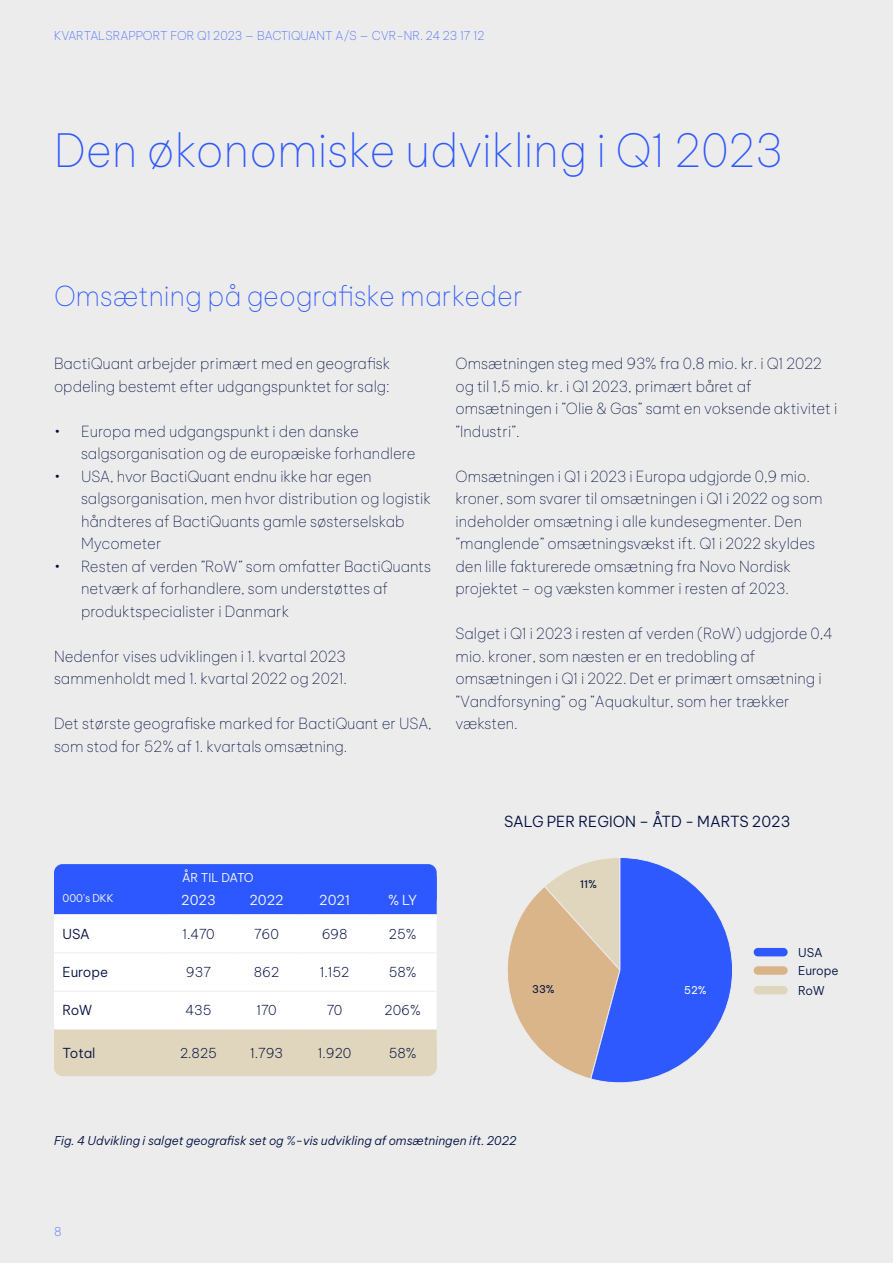
<style>
.page{position:relative;width:893px;height:1263px;background:#ececec}
.page>*{position:absolute;margin:0;border:0;box-sizing:border-box;transform-origin:0 0}
.Rubrik_stor{font:100 45px "Be Vietnam Pro";color:#2d58ff}
.underrubrik{font:100 27px "Be Vietnam Pro";color:#2d58ff}
.Brødtekst{font:100 15px/22.5px "Be Vietnam Pro";color:#000e3f}
.Highlight_text{font:300 15px "Be Vietnam Pro";color:#000e3f}
.Highlight_text-2{font:200 13.5px "Be Vietnam Pro";color:#000e3f}
.Highlight_text-3{font:300 13.5px "Be Vietnam Pro";letter-spacing:-.01em;color:#000e3f}
.Highlight_text-4{font:300 13.5px "Be Vietnam Pro";color:#fff}
.Legend{font:italic 300 12px "Be Vietnam Pro";color:#000e3f}
.t1{font:100 12px "Be Vietnam Pro";color:#2d58ff}
.Legend-2{font:300 12px "Be Vietnam Pro";letter-spacing:-.005em;color:#000e3f}
.Highlight_text-5{font:300 12px "Be Vietnam Pro";letter-spacing:-.02em;color:#fff}
.Highlight_text-6{font:300 10.5px "Be Vietnam Pro";color:#fff}
.Legend-3{font:10.5px "Be Vietnam Pro";color:#000e3f}
.Legend-4{font:10.5px "Be Vietnam Pro";color:#fff}
</style>
<div class="page">
<div style="left:54px;top:864px;width:383px;height:43px;background:#2d58ff;border-radius:9px"></div>
<div style="left:54px;top:1034px;width:383px;height:42px;background:#e0d6bd;border-radius:9px"></div>
<svg style="left:54px;top:876px;width:383px;height:164px"></svg>
<hr style="left:165px;top:952px;width:68px;height:1px;background:#ececec">
<hr style="left:233px;top:952px;width:68px;height:1px;background:#ececec">
<hr style="left:301px;top:952px;width:68px;height:1px;background:#ececec">
<hr style="left:369px;top:952px;width:68px;height:1px;background:#ececec">
<hr style="left:165px;top:991px;width:68px;height:1px;background:#ececec">
<hr style="left:233px;top:991px;width:68px;height:1px;background:#ececec">
<hr style="left:301px;top:991px;width:68px;height:1px;background:#ececec">
<hr style="left:369px;top:991px;width:68px;height:1px;background:#ececec">
<hr style="left:165px;top:1029px;width:68px;height:1px;background:#ececec">
<hr style="left:233px;top:1029px;width:68px;height:1px;background:#ececec">
<hr style="left:301px;top:1029px;width:68px;height:1px;background:#ececec">
<hr style="left:369px;top:1029px;width:68px;height:1px;background:#ececec">
<hr style="left:54px;top:914px;width:111px;height:1px;background:#ececec">
<hr style="left:165px;top:914px;width:68px;height:1px;background:#ececec">
<hr style="left:233px;top:914px;width:68px;height:1px;background:#ececec">
<hr style="left:301px;top:914px;width:68px;height:1px;background:#ececec">
<hr style="left:369px;top:914px;width:68px;height:1px;background:#ececec">
<hr style="left:54px;top:952px;width:111px;height:1px;background:#ececec">
<hr style="left:54px;top:991px;width:111px;height:1px;background:#ececec">
<hr style="left:54px;top:1029px;width:111px;height:1px;background:#ececec">
<div style="left:754px;top:948px;width:34px;height:8px;background:#2d58ff;border-radius:4px"></div>
<div style="left:754px;top:966px;width:34px;height:9px;background:#dab489;border-radius:4px"></div>
<div style="left:754px;top:986px;width:34px;height:8px;background:#e0d6bd;border-radius:4px"></div>
<svg style="left:507px;top:857px;width:226px;height:226px"></svg>
<p class="t1" style="left:54px;top:27px;width:432px">KVARTALSRAPPORT FOR Q1 2023 — BACTIQUANT A/S — CVR-NR. 24 23 17 12</p>
<p class="Rubrik_stor" style="left:54px;top:116px;width:730px">Den økonomiske udvikling i Q1 2023</p>
<p class="underrubrik" style="left:54px;top:275px;width:471px">Omsætning på geografiske markeder</p>
<p class="Brødtekst" style="left:54px;top:351px;width:338px">BactiQuant arbejder primært med en geografisk opdeling bestemt efter udgangspunktet for salg:</p>
<p class="Brødtekst" style="left:81px;top:419px;width:336px;text-indent:-27px">• Europa med udgangspunkt i den danske salgsorganisation og de europæiske forhandlere</p>
<p class="Brødtekst" style="left:81px;top:464px;width:351px;text-indent:-27px">• USA, hvor BactiQuant endnu ikke har egen salgsorganisation, men hvor distribution og logistik håndteres af BactiQuants gamle søsterselskab Mycometer</p>
<p class="Brødtekst" style="left:81px;top:554px;width:351px;text-indent:-27px">• Resten af verden ”RoW” som omfatter BactiQuants netværk af forhandlere, som understøttes af produktspecialister i Danmark</p>
<p class="Brødtekst" style="left:54px;top:644px;width:295px">Nedenfor vises udviklingen i 1. kvartal 2023 sammenholdt med 1. kvartal 2022 og 2021.</p>
<p class="Brødtekst" style="left:54px;top:711px;width:379px">Det største geografiske marked for BactiQuant er USA, som stod for 52% af 1. kvartals omsætning.</p>
<p class="Highlight_text-5" style="left:182px;top:868px;width:73px">ÅR TIL DATO</p>
<p class="Highlight_text-6" style="left:63px;top:889px;width:53px">000's DKK</p>
<p class="Highlight_text-4" style="left:181px;top:889px;width:36px">2023</p>
<p class="Highlight_text-4" style="left:249px;top:889px;width:36px">2022</p>
<p class="Highlight_text-4" style="left:319px;top:889px;width:32px">2021</p>
<p class="Highlight_text-4" style="left:388px;top:889px;width:31px">% LY</p>
<p class="Highlight_text-3" style="left:63px;top:923px;width:29px">USA</p>
<p class="Highlight_text-2" style="left:182px;top:923px;width:34px">1.470</p>
<p class="Highlight_text-2" style="left:254px;top:923px;width:26px">760</p>
<p class="Highlight_text-2" style="left:322px;top:923px;width:27px">698</p>
<p class="Highlight_text-2" style="left:389px;top:923px;width:29px">25%</p>
<p class="Highlight_text-3" style="left:63px;top:961px;width:47px">Europe</p>
<p class="Highlight_text-2" style="left:186px;top:961px;width:27px">937</p>
<p class="Highlight_text-2" style="left:254px;top:961px;width:27px">862</p>
<p class="Highlight_text-2" style="left:320px;top:961px;width:31px">1.152</p>
<p class="Highlight_text-2" style="left:389px;top:961px;width:29px">58%</p>
<p class="Highlight_text-3" style="left:63px;top:999px;width:31px">RoW</p>
<p class="Highlight_text-2" style="left:186px;top:1000px;width:28px">435</p>
<p class="Highlight_text-2" style="left:256px;top:1000px;width:22px">170</p>
<p class="Highlight_text-2" style="left:327px;top:1000px;width:17px">70</p>
<p class="Highlight_text-2" style="left:384px;top:1000px;width:38px">206%</p>
<p class="Highlight_text-3" style="left:63px;top:1042px;width:35px">Total</p>
<p class="Highlight_text-2" style="left:180px;top:1042px;width:39px">2.825</p>
<p class="Highlight_text-2" style="left:250px;top:1042px;width:35px">1.793</p>
<p class="Highlight_text-2" style="left:318px;top:1042px;width:35px">1.920</p>
<p class="Highlight_text-2" style="left:389px;top:1042px;width:29px">58%</p>
<p class="Brødtekst" style="left:455px;top:351px;width:383px">Omsætningen steg med 93% fra 0,8 mio. kr. i Q1 2022 og til 1,5 mio. kr. i Q1 2023, primært båret af omsætningen i ”Olie &amp; Gas” samt en voksende aktivitet i ”Industri”.</p>
<p class="Brødtekst" style="left:455px;top:464px;width:369px">Omsætningen i Q1 i 2023 i Europa udgjorde 0,9 mio. kroner, som svarer til omsætningen i Q1 i 2022 og som indeholder omsætning i alle kundesegmenter. Den ”manglende” omsætningsvækst ift. Q1 i 2022 skyldes den lille fakturerede omsætning fra Novo Nordisk projektet – og væksten kommer i resten af 2023.</p>
<p class="Brødtekst" style="left:455px;top:621px;width:379px">Salget i Q1 i 2023 i resten af verden (RoW) udgjorde 0,4 mio. kroner, som næsten er en tredobling af omsætningen i Q1 i 2022. Det er primært omsætning i ”Vandforsyning” og ”Aquakultur, som her trækker væksten.</p>
<p class="Highlight_text" style="left:504px;top:809px;width:288px">SALG PER REGION – ÅTD - MARTS 2023</p>
<p class="Legend-3" style="left:580px;top:875px;width:18px">11%</p>
<p class="Legend-3" style="left:532px;top:980px;width:24px">33%</p>
<p class="Legend-4" style="left:684px;top:982px;width:24px">52%</p>
<p class="Legend-2" style="left:798px;top:943px;width:26px">USA</p>
<p class="Legend-2" style="left:798px;top:961px;width:42px">Europe</p>
<p class="Legend-2" style="left:798px;top:981px;width:28px">RoW</p>
<p class="Legend" style="left:54px;top:1131px;width:464px">Fig. 4 Udvikling i salget geografisk set og %-vis udvikling af omsætningen ift. 2022</p>
<p class="t1" style="left:54px;top:1222px;width:9px">8</p>
</div>
